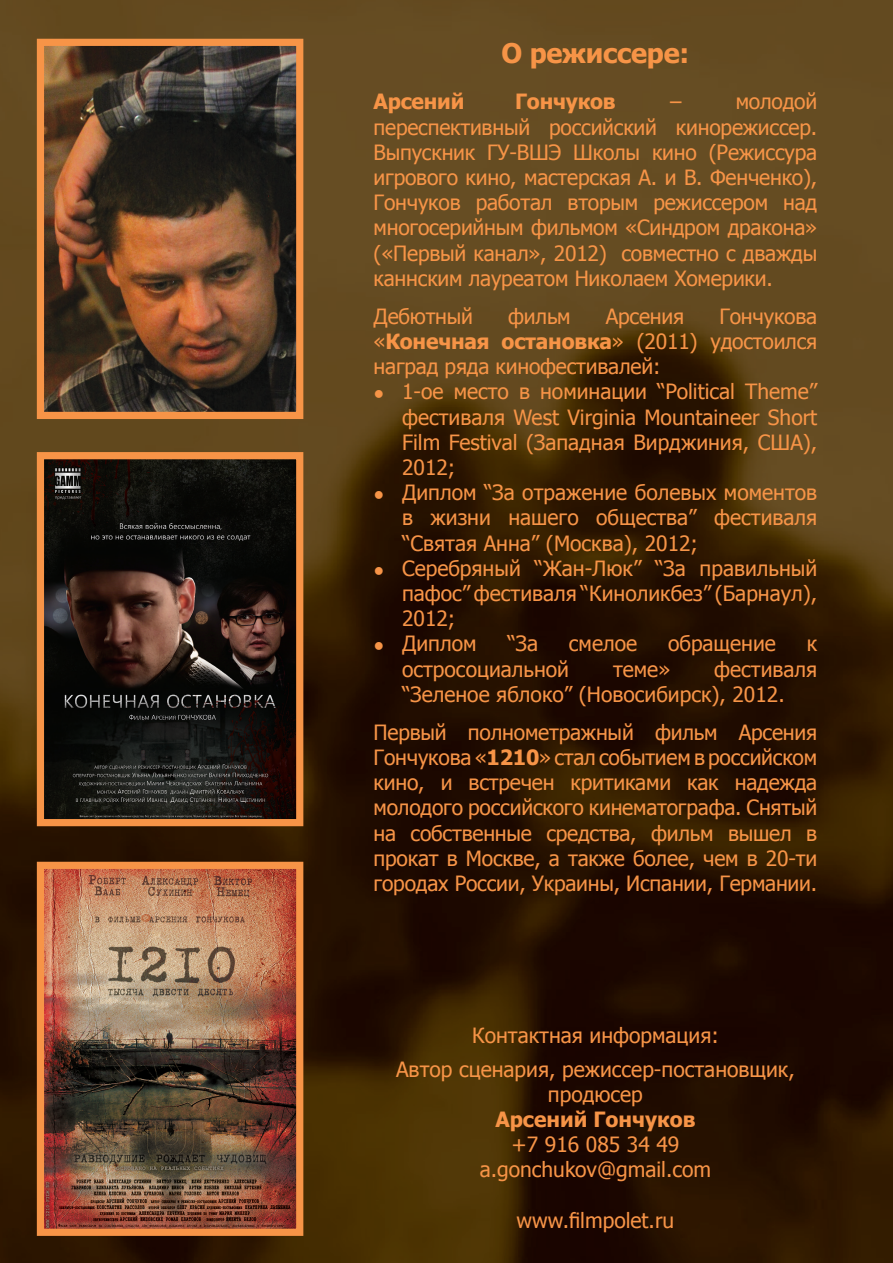
<style>
.page{position:relative;width:893px;height:1263px;background:#fff}
.page>*{position:absolute;margin:0;border:0;box-sizing:border-box;transform-origin:0 0}
.t1{font:700 27px "Tahoma";letter-spacing:-.01em;color:#f79447}
.t2{font:21px/25.2px "Tahoma";color:#f79447;text-align:justify}
.t3{font:700 21px "Tahoma";letter-spacing:-.01em;color:#f79447}
.s1{font-weight:700}
.s2{font-size:18px}
</style>
<div class="page">
<img style="left:0;top:0;width:893px;height:1263px">
<img style="left:45px;top:870px;width:250px;height:358px">
<div style="left:37px;top:862px;width:266px;height:374px;border:7px solid #f79447"></div>
<img style="left:45px;top:460px;width:250px;height:358px">
<div style="left:37px;top:452px;width:266px;height:374px;border:7px solid #f79447"></div>
<img style="left:45px;top:47px;width:250px;height:364px">
<div style="left:37px;top:39px;width:266px;height:380px;border:7px solid #f79447"></div>
<p class="t1" style="left:502px;top:34px;width:189px">О режиссере:</p>
<p class="t2" style="left:374px;top:88px;width:445px;text-indent:362px">молодой переспективный российский кинорежиссер.<br>Выпускник ГУ-ВШЭ Школы кино (Режиссура игрового кино, мастерская А. и В. Фенченко), Гончуков работал вторым режиссером над многосерийным фильмом «Синдром дракона» («Первый канал», 2012) совместно с дважды каннским лауреатом Николаем Хомерики.</p>
<p class="t2" style="left:374px;top:303px;width:101px">Дебютный</p>
<p class="t2" style="left:508px;top:303px;width:64px">фильм</p>
<p class="t2" style="left:606px;top:303px;width:80px">Арсения</p>
<p class="t3" style="left:374px;top:87px;width:92px">Арсений</p>
<p class="t3" style="left:515px;top:87px;width:102px">Гончуков</p>
<p class="t2" style="left:670px;top:88px;width:13px">–</p>
<p class="t2" style="left:374px;top:303px;width:445px;text-indent:346px">Гончукова «<span class="s1">Конечная остановка</span>» (2011) удостоился наград ряда кинофестивалей:</p>
<p class="t2" style="left:402px;top:378px;width:417px;text-indent:-28px"><span class="s2">●</span> 1-ое место в номинации “Political Theme” фестиваля West Virginia Mountaineer Short Film Festival (Западная Вирджиния, США), 2012;</p>
<p class="t2" style="left:402px;top:479px;width:417px;text-indent:-28px"><span class="s2">●</span> Диплом “За отражение болевых моментов в жизни нашего общества” фестиваля “Святая Анна” (Москва), 2012;</p>
<p class="t2" style="left:402px;top:555px;width:417px;text-indent:-28px"><span class="s2">●</span> Серебряный “Жан-Люк” “За правильный пафос” фестиваля “Киноликбез” (Барнаул), 2012;</p>
<p class="t2" style="left:374px;top:630px;width:104px"><span class="s2">●</span> Диплом</p>
<p class="t2" style="left:507px;top:630px;width:32px">“За</p>
<p class="t2" style="left:569px;top:630px;width:70px">смелое</p>
<p class="t2" style="left:668px;top:630px;width:109px">обращение</p>
<p class="t2" style="left:807px;top:630px;width:12px">к</p>
<p class="t2" style="left:402px;top:655px;width:169px">остросоциальной</p>
<p class="t2" style="left:613px;top:655px;width:59px">теме»</p>
<p class="t2" style="left:402px;top:655px;width:417px;text-indent:312px">фестиваля “Зеленое яблоко” (Новосибирск), 2012.</p>
<p class="t2" style="left:374px;top:719px;width:445px">Первый полнометражный фильм Арсения Гончукова «<span class="s1">1210</span>» стал событием в российском кино, и встречен критиками как надежда молодого российского кинематографа. Снятый на собственные средства, фильм вышел в прокат в Москве, а также более, чем в 20-ти городах России, Украины, Испании, Германии.</p>
<p class="t2" style="left:472px;top:1022px;width:248px">Контактная информация:</p>
<p class="t2" style="left:396px;top:1055px;width:400px;text-align:center">Автор сценария, режиссер-постановщик, продюсер<br><span class="s1">Арсений Гончуков<br></span>+7 916 085 34 49 a.gonchukov@gmail.com</p>
<p class="t2" style="left:517px;top:1206px;width:159px">www.filmpolet.ru</p>
</div>
